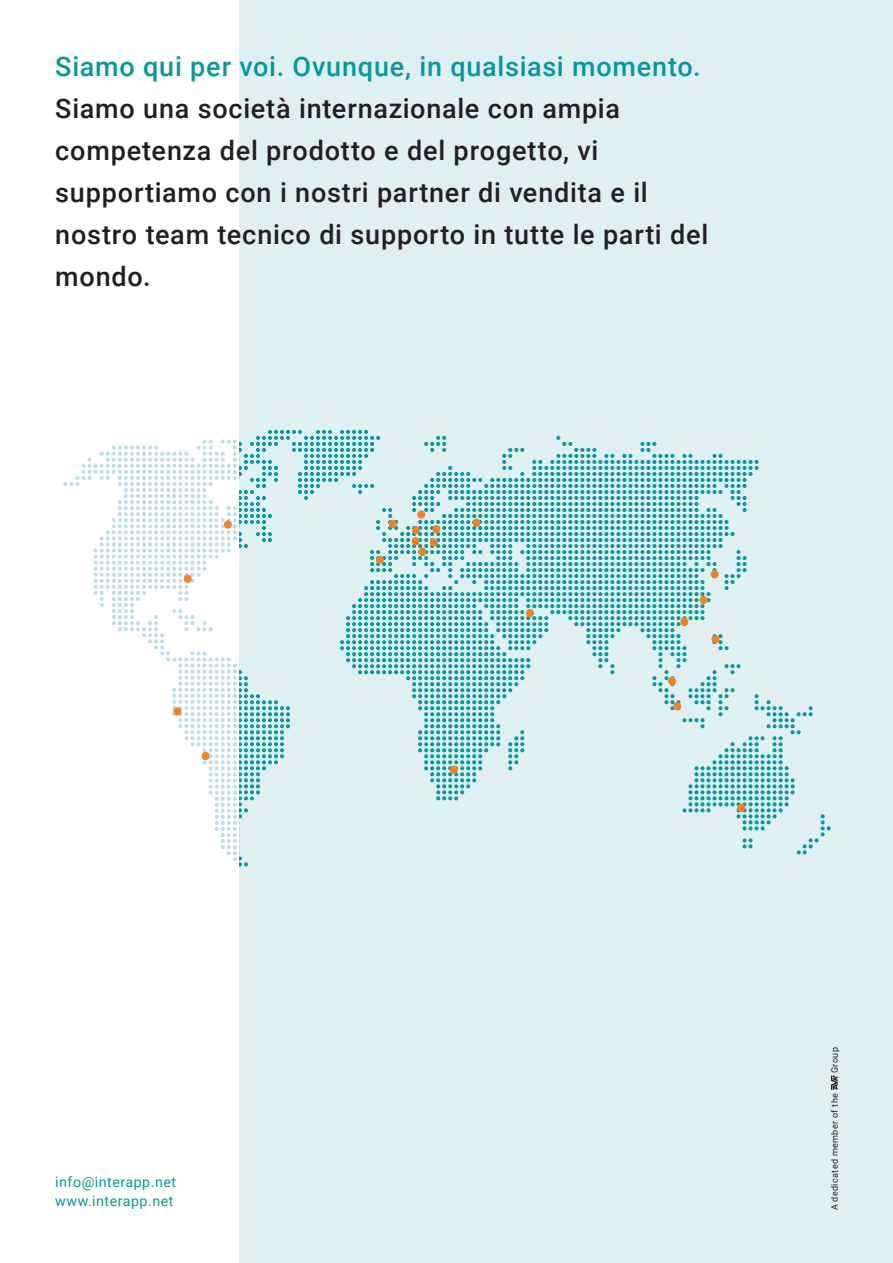
<style>
.page{position:relative;width:893px;height:1263px;background:#fff}
.page>*{position:absolute;margin:0;border:0;box-sizing:border-box;transform-origin:0 0}
.t1{font:500 27px/42px "Roboto";letter-spacing:.03em;color:#231f20}
.t2{font:14.25px/19.5px "Roboto";letter-spacing:.035em;color:#009b9e}
.t3{font:9px "Roboto";letter-spacing:.04em;color:#231f20}
.s1{color:#04999c}
.s2{color:#009b9e}
</style>
<div class="page">
<div style="left:239px;top:0;width:654px;height:1263px;background:#e0f0f1"></div>
<svg style="left:63px;top:430px;width:768px;height:437px"></svg>
<div style="left:412px;top:537px;width:8px;height:8px;background:#f58220;border-radius:50%"></div>
<div style="left:430px;top:538px;width:8px;height:9px;background:#f58220;border-radius:50%"></div>
<div style="left:418px;top:548px;width:8px;height:8px;background:#f58220;border-radius:50%"></div>
<div style="left:376px;top:556px;width:8px;height:8px;background:#f58220;border-radius:50%"></div>
<div style="left:668px;top:677px;width:8px;height:8px;background:#f58220;border-radius:50%"></div>
<div style="left:673px;top:702px;width:8px;height:8px;background:#f58220;border-radius:50%"></div>
<div style="left:711px;top:635px;width:8px;height:8px;background:#f58220;border-radius:50%"></div>
<div style="left:173px;top:707px;width:8px;height:8px;background:#f58220;border-radius:50%"></div>
<div style="left:224px;top:520px;width:8px;height:9px;background:#f58220;border-radius:50%"></div>
<div style="left:680px;top:617px;width:8px;height:9px;background:#f58220;border-radius:50%"></div>
<div style="left:699px;top:596px;width:8px;height:8px;background:#f58220;border-radius:50%"></div>
<div style="left:711px;top:570px;width:8px;height:8px;background:#f58220;border-radius:50%"></div>
<div style="left:526px;top:609px;width:8px;height:8px;background:#f58220;border-radius:50%"></div>
<div style="left:450px;top:765px;width:8px;height:9px;background:#f58220;border-radius:50%"></div>
<div style="left:202px;top:752px;width:8px;height:8px;background:#f58220;border-radius:50%"></div>
<div style="left:737px;top:804px;width:8px;height:8px;background:#f58220;border-radius:50%"></div>
<div style="left:432px;top:525px;width:8px;height:8px;background:#f58220;border-radius:50%"></div>
<div style="left:412px;top:526px;width:8px;height:8px;background:#f58220;border-radius:50%"></div>
<div style="left:389px;top:520px;width:8px;height:8px;background:#f58220;border-radius:50%"></div>
<div style="left:417px;top:510px;width:8px;height:9px;background:#f58220;border-radius:50%"></div>
<div style="left:472px;top:519px;width:8px;height:8px;background:#f58220;border-radius:50%"></div>
<div style="left:184px;top:574px;width:8px;height:9px;background:#f58220;border-radius:50%"></div>
<svg style="left:831px;top:1075px;width:7px;height:15px"></svg>
<p class="t1" style="left:55px;top:45px;width:655px"><span class="s1">Siamo qui per voi. Ovunque, in qualsiasi momento</span><span class="s2">.<br></span>Siamo una società internazionale con ampia competenza del prodotto e del progetto, vi supportiamo con i nostri partner di vendita e il nostro team tecnico di supporto in tutte le parti del mondo.</p>
<p class="t2" style="left:55px;top:1171px;width:122px">info@interapp.net www.interapp.net</p>
<p class="t3" style="left:828px;top:1073px;width:27px;rotate:-90deg">Group</p>
<p class="t3" style="left:828px;top:1210px;width:119px;rotate:-90deg">A dedicated member of the</p>
</div>
